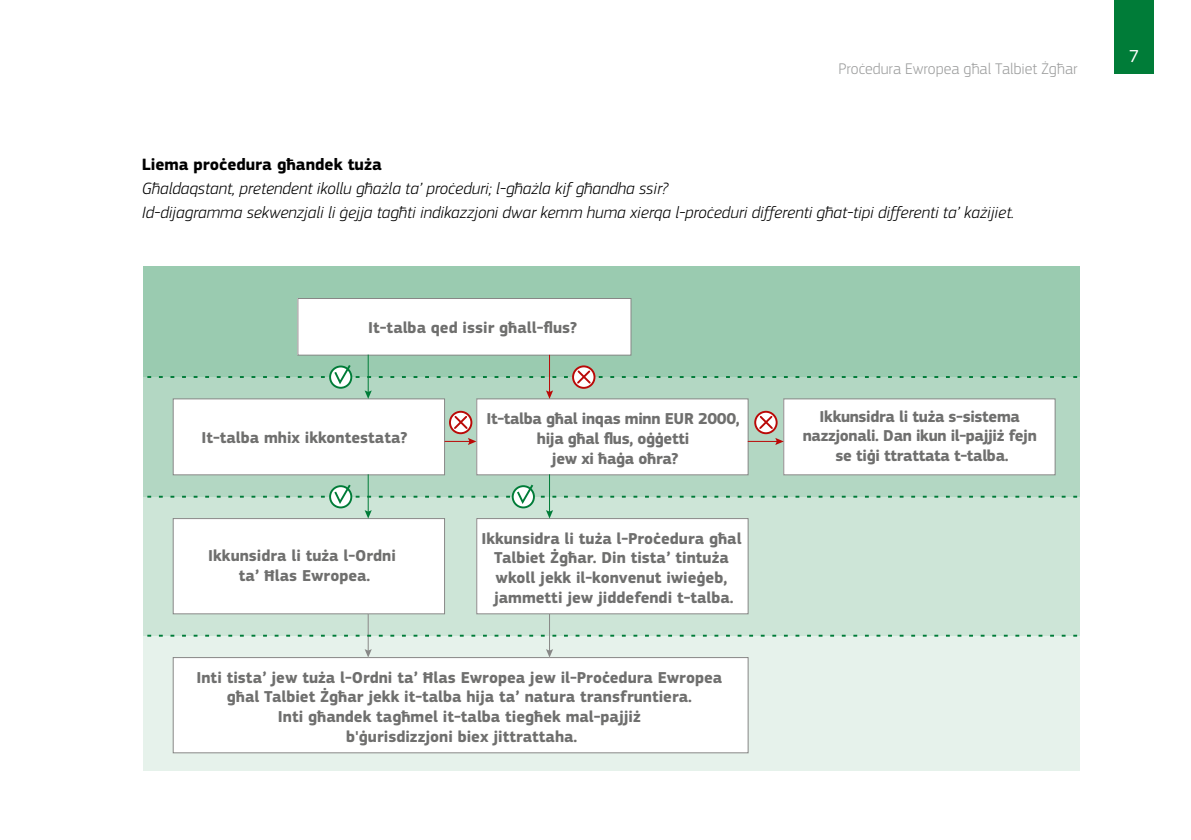
<style>
.page{position:relative;width:1191px;height:840px;background:#fff}
.page>*{position:absolute;margin:0;border:0;box-sizing:border-box;transform-origin:0 0}
.t1{font:18px "EC Square Sans Pro";color:#fff}
.t2{font:italic 300 17px/24px "EC Square Sans Pro";color:#000}
.t3{font:700 17px "EC Square Sans Pro";color:#000}
.t4{font:700 16.4px/19.6px "EC Square Sans Pro";color:#6f6f6e;text-align:center}
.t5{font:700 16.4px/19.6px "EC Square Sans Pro";letter-spacing:-.02em;color:#6f6f6e;text-align:center}
.t6{font:300 16px "EC Square Sans Pro";color:#9c9d9d}
</style>
<div class="page">
<div style="left:1114px;top:0;width:40px;height:74px;background:#007c38"></div>
<svg style="left:143px;top:377px;width:936px;height:119px;background:#b1d3c0"></svg>
<div style="left:143px;top:496px;width:936px;height:139px;background:#cde5d7"></div>
<div style="left:143px;top:266px;width:936px;height:111px;background:#9acbb0"></div>
<div style="left:143px;top:635px;width:936px;height:135px;background:#e6f2eb"></div>
<div style="left:298px;top:298px;width:333px;height:57px;background:#fff"></div>
<div style="left:297px;top:298px;width:334px;height:57px;border:1px solid #878786"></div>
<div style="left:783px;top:398px;width:272px;height:76px;background:#fff"></div>
<div style="left:783px;top:398px;width:272px;height:77px;border:1px solid #878786"></div>
<div style="left:477px;top:398px;width:271px;height:76px;background:#fff"></div>
<div style="left:476px;top:398px;width:272px;height:77px;border:1px solid #878786"></div>
<div style="left:173px;top:398px;width:271px;height:76px;background:#fff"></div>
<div style="left:173px;top:398px;width:272px;height:77px;border:1px solid #878786"></div>
<div style="left:173px;top:518px;width:271px;height:95px;background:#fff"></div>
<div style="left:173px;top:518px;width:272px;height:96px;border:1px solid #878786"></div>
<div style="left:173px;top:657px;width:575px;height:95px;background:#fff"></div>
<div style="left:173px;top:656px;width:575px;height:96px;border:1px solid #878786"></div>
<div style="left:477px;top:518px;width:271px;height:95px;background:#fff"></div>
<div style="left:476px;top:518px;width:272px;height:96px;border:1px solid #878786"></div>
<hr style="left:368px;top:355px;width:1px;height:38px;background:#007c38">
<hr style="left:549px;top:355px;width:1px;height:38px;background:#ba0907">
<hr style="left:368px;top:474px;width:1px;height:38px;background:#007c38">
<hr style="left:549px;top:474px;width:1px;height:38px;background:#007c38">
<hr style="left:368px;top:613px;width:1px;height:38px;background:#878786">
<svg style="left:364px;top:648px;width:8px;height:9px"></svg>
<hr style="left:549px;top:613px;width:1px;height:38px;background:#878786">
<svg style="left:546px;top:649px;width:7px;height:8px"></svg>
<svg style="left:445px;top:437px;width:31px;height:8px"></svg>
<hr style="left:748px;top:440px;width:30px;height:1px;background:#ba0907">
<svg style="left:775px;top:437px;width:8px;height:8px"></svg>
<svg style="left:147px;top:483px;width:932px;height:35px"></svg>
<svg style="left:147px;top:634px;width:932px;height:2px"></svg>
<svg style="left:755px;top:411px;width:21px;height:22px"></svg>
<div style="left:754px;top:410px;width:23px;height:24px;border:2px solid #ba0907;border-radius:50%"></div>
<svg style="left:757px;top:414px;width:17px;height:16px"></svg>
<svg style="left:450px;top:411px;width:21px;height:22px"></svg>
<div style="left:449px;top:410px;width:23px;height:24px;border:2px solid #ba0907;border-radius:50%"></div>
<svg style="left:452px;top:414px;width:17px;height:16px"></svg>
<svg style="left:147px;top:363px;width:932px;height:35px"></svg>
<p class="t6" style="left:838px;top:59px;width:240px">Proċedura Ewropea għal Talbiet Żgħar</p>
<p class="t3" style="left:142px;top:154px;width:241px">Liema proċedura għandek tuża</p>
<p class="t2" style="left:142px;top:176px;width:874px">Għaldaqstant, pretendent ikollu għażla ta’ proċeduri; l-għażla kif għandha ssir?<br>Id-dijagramma sekwenzjali li ġejja tagħti indikazzjoni dwar kemm huma xierqa l-proċeduri differenti għat-tipi differenti ta’ każijiet.</p>
<p class="t4" style="left:368px;top:318px;width:211px">It-talba qed issir għall-flus?</p>
<p class="t4" style="left:201px;top:428px;width:208px">It-talba mhix ikkontestata?</p>
<p class="t4" style="left:208px;top:546px;width:189px">Ikkunsidra li tuża l-Ordni ta’ Ħlas Ewropea.</p>
<p class="t5" style="left:486px;top:409px;width:255px">It-talba għal inqas minn EUR 2000, hija għal flus, oġġetti<br>jew xi ħaġa oħra?</p>
<p class="t5" style="left:802px;top:407px;width:235px">Ikkunsidra li tuża s-sistema nazzjonali. Dan ikun il-pajjiż fejn se tiġi ttrattata t-talba.</p>
<p class="t4" style="left:481px;top:528px;width:262px">Ikkunsidra li tuża l-Proċedura għal Talbiet Żgħar. Din tista’ tintuża wkoll jekk il-konvenut iwieġeb, jammetti jew jiddefendi t-talba.</p>
<p class="t4" style="left:196px;top:667px;width:527px">Inti tista’ jew tuża l-Ordni ta’ Ħlas Ewropea jew il-Proċedura Ewropea għal Talbiet Żgħar jekk it-talba hija ta’ natura transfruntiera.<br>Inti għandek tagħmel it-talba tiegħek mal-pajjiż<br>b'ġurisdizzjoni biex jittrattaha.</p>
<p class="t1" style="left:1129px;top:46px;width:12px">7</p>
</div>
